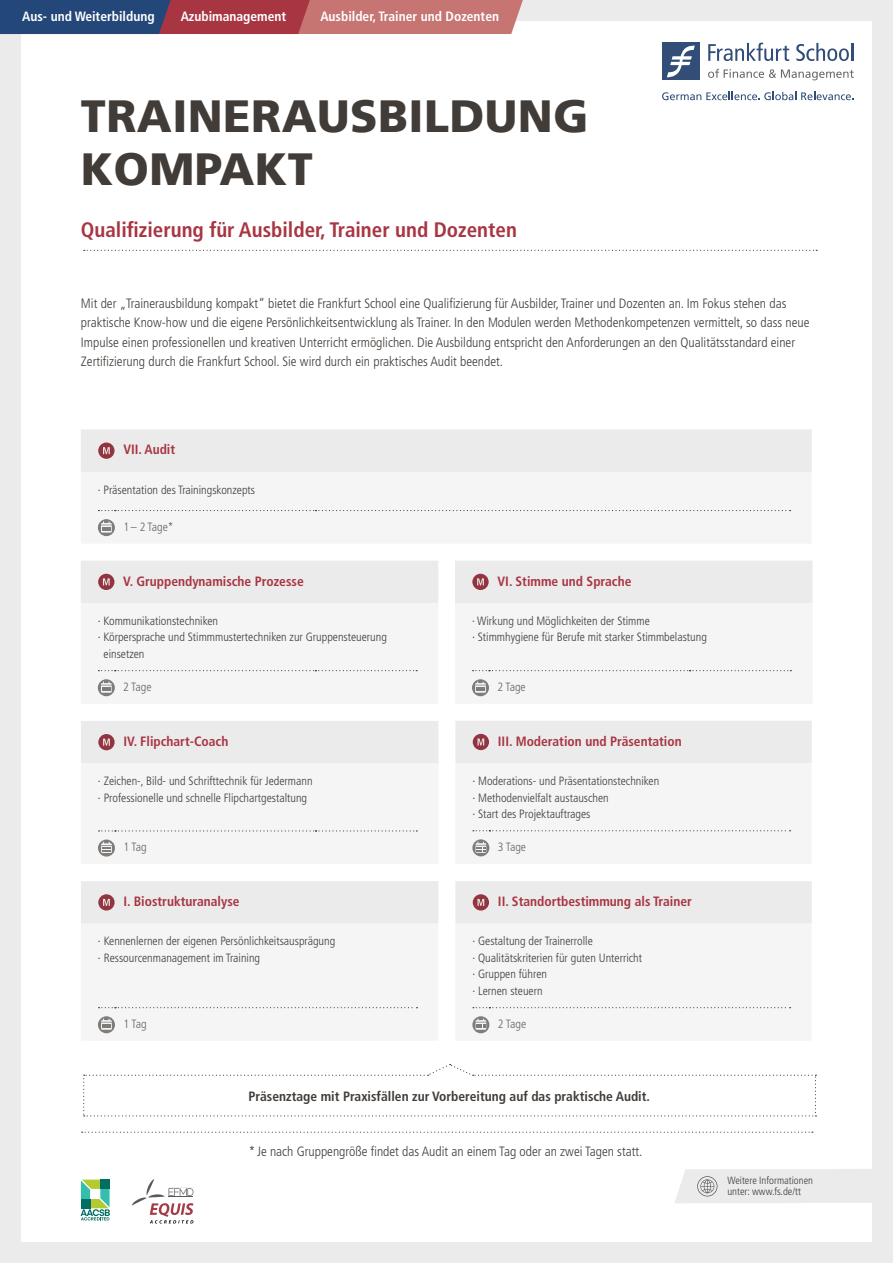
<style>
.page{position:relative;width:893px;height:1263px;background:#ebebeb}
.page>*{position:absolute;margin:0;border:0;box-sizing:border-box;transform-origin:0 0}
.t1{font:900 45px/52.5px "Frutiger LT Arabic 75";letter-spacing:.01em;color:#413c38}
.t2{font:700 condensed 21px "Frutiger LT Std";color:#a83542}
.t3{font:300 condensed 13.5px/19.5px "Frutiger LT Std";color:#413c38}
.t4{font:700 condensed 13.5px "Frutiger LT Std";color:#a83542}
.t5{font:700 condensed 13.5px "Frutiger LT Std";color:#fff}
.t6{font:700 condensed 13.5px "Frutiger LT Std";color:#413c38}
.t7{font:300 condensed 12px/16.5px "Frutiger LT Std";color:#413c38}
.t8{font:300 condensed 12px "Frutiger LT Std";color:#666360}
.t9{font:300 condensed 10.5px/10.9px "Frutiger LT Std";color:#413c38}
</style>
<div class="page">
<div style="left:21px;top:21px;width:851px;height:1221px;background:#fff"></div>
<svg style="left:0;top:0;width:523px;height:34px;background:#8b5668"></svg>
<svg style="left:81px;top:881px;width:357px;height:153px"></svg>
<svg style="left:81px;top:721px;width:357px;height:136px"></svg>
<svg style="left:455px;top:721px;width:357px;height:136px"></svg>
<svg style="left:455px;top:561px;width:357px;height:136px"></svg>
<svg style="left:455px;top:881px;width:357px;height:153px"></svg>
<svg style="left:81px;top:561px;width:357px;height:136px"></svg>
<svg style="left:84px;top:250px;width:733px;height:1px"></svg>
<svg style="left:82px;top:1131px;width:731px;height:2px"></svg>
<div style="left:97px;top:509px;width:695px;height:28px;background:#f5f5f5"></div>
<svg style="left:98px;top:510px;width:693px;height:1px"></svg>
<div style="left:81px;top:429px;width:731px;height:43px;background:#ebebeb"></div>
<svg style="left:98px;top:519px;width:17px;height:17px"></svg>
<div style="left:675px;top:1169px;width:197px;height:34px;background:#ebebeb"></div>
<svg style="left:83px;top:1064px;width:733px;height:52px"></svg>
<div style="left:662px;top:43px;width:38px;height:37px;background:#314d78"></div>
<svg style="left:667px;top:45px;width:28px;height:33px"></svg>
<svg style="left:708px;top:43px;width:81px;height:18px"></svg>
<svg style="left:796px;top:43px;width:57px;height:18px"></svg>
<svg style="left:708px;top:69px;width:146px;height:11px"></svg>
<svg style="left:662px;top:92px;width:191px;height:8px"></svg>
<svg style="left:132px;top:1179px;width:61px;height:44px"></svg>
<svg style="left:81px;top:1179px;width:29px;height:41px"></svg>
<p class="t5" style="left:22px;top:9px;width:134px">Aus- und Weiterbildung</p>
<p class="t5" style="left:181px;top:9px;width:107px">Azubimanagement</p>
<p class="t5" style="left:320px;top:9px;width:180px">Ausbilder, Trainer und Dozenten</p>
<h1 class="t1" style="left:81px;top:91px;width:509px">TRAINERAUSBILDUNG<br>KOMPAKT</h1>
<h2 class="t2" style="left:81px;top:217px;width:438px">Qualifizierung für Ausbilder, Trainer und Dozenten</h2>
<p class="t3" style="left:81px;top:293px;width:730px">Mit der „Trainerausbildung kompakt“ bietet die Frankfurt School eine Qualifizierung für Ausbilder, Trainer und Dozenten an. Im Fokus stehen das praktische Know-how und die eigene Persönlichkeitsentwicklung als Trainer. In den Modulen werden Methodenkompetenzen vermittelt, so dass neue Impulse einen professionellen und kreativen Unterricht ermöglichen. Die Ausbildung entspricht den Anforderungen an den Qualitätsstandard einer Zertifizierung durch die Frankfurt School. Sie wird durch ein praktisches Audit beendet.</p>
<p class="t4" style="left:123px;top:442px;width:53px">VII. Audit</p>
<p class="t7" style="left:98px;top:481px;width:159px">· Präsentation des Trainingskonzepts</p>
<p class="t8" style="left:123px;top:520px;width:52px">1– 2 Tage*</p>
<p class="t4" style="left:123px;top:573px;width:182px">V. Gruppendynamische Prozesse</p>
<p class="t7" style="left:98px;top:613px;width:122px">· Kommunikationstechniken</p>
<p class="t7" style="left:98px;top:629px;width:291px">· Körpersprache und Stimmmustertechniken zur Gruppensteuerung</p>
<p class="t7" style="left:104px;top:646px;width:42px">einsetzen</p>
<p class="t8" style="left:123px;top:680px;width:30px">2 Tage</p>
<p class="t4" style="left:123px;top:733px;width:106px">IV. Flipchart-Coach</p>
<p class="t7" style="left:98px;top:773px;width:216px">· Zeichen-, Bild- und Schrifttechnik für Jedermann · Professionelle und schnelle Flipchartgestaltung</p>
<p class="t8" style="left:123px;top:840px;width:25px">1 Tag</p>
<p class="t4" style="left:123px;top:893px;width:118px">I. Biostrukturanalyse</p>
<p class="t7" style="left:98px;top:933px;width:239px">· Kennenlernen der eigenen Persönlichkeitsausprägung · Ressourcenmanagement im Training</p>
<p class="t8" style="left:123px;top:1017px;width:25px">1 Tag</p>
<p class="t4" style="left:497px;top:573px;width:135px">VI. Stimme und Sprache</p>
<p class="t7" style="left:472px;top:613px;width:236px">· Wirkung und Möglichkeiten der Stimme<br>· Stimmhygiene für Berufe mit starker Stimmbelastung</p>
<p class="t8" style="left:497px;top:680px;width:30px">2 Tage</p>
<p class="t4" style="left:498px;top:733px;width:185px">III. Moderation und Präsentation</p>
<p class="t7" style="left:472px;top:773px;width:188px">· Moderations- und Präsentationstechniken · Methodenvielfalt austauschen<br>· Start des Projektauftrages</p>
<p class="t8" style="left:498px;top:840px;width:30px">3 Tage</p>
<p class="t4" style="left:498px;top:893px;width:196px">II. Standortbestimmung als Trainer</p>
<p class="t7" style="left:472px;top:933px;width:171px">· Gestaltung der Trainerrolle<br>· Qualitätskriterien für guten Unterricht · Gruppen führen<br>· Lernen steuern</p>
<p class="t8" style="left:498px;top:1017px;width:30px">2 Tage</p>
<p class="t6" style="left:249px;top:1088px;width:403px">Präsenztage mit Praxisfällen zur Vorbereitung auf das praktische Audit.</p>
<p class="t3" style="left:249px;top:1142px;width:395px">* Je nach Gruppengröße findet das Audit an einem Tag oder an zwei Tagen statt.</p>
<p class="t9" style="left:727px;top:1175px;width:87px">Weitere Informationen unter: www.fs.de/tt</p>
</div>
